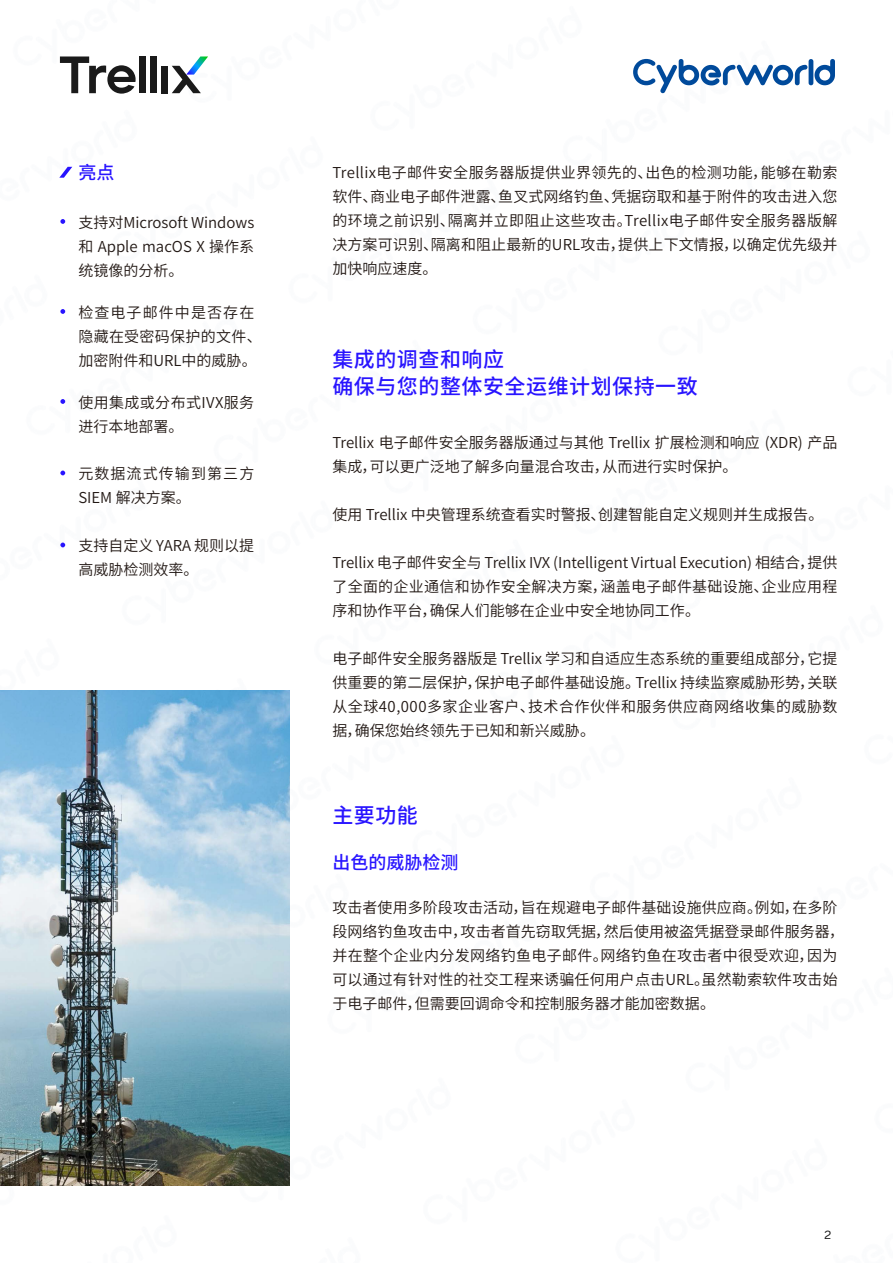
<style>
.page{position:relative;width:893px;height:1263px;background:#fff}
.page>*{position:absolute;margin:0;border:0;box-sizing:border-box;transform-origin:0 0}
.t1{font:500 21px/27px "Source Han Sans CN";letter-spacing:.025em;color:#2814ff}
.t2{font:500 18px "Source Han Sans CN";color:#2814ff}
.t3{font:15px/24px "Source Han Sans CN";letter-spacing:.005em;color:#221814}
.t4{font:15px/24px "Source Han Sans CN";letter-spacing:.025em;color:#221814}
.t5{font:15px/24px "Source Han Sans CN";letter-spacing:.075em;color:#221814}
.t6{font:12px "Hanchansans";color:#1a1a1a}
</style>
<div class="page">
<img style="left:0;top:56px;width:664px;height:1130px">
<svg style="left:633px;top:59px;width:202px;height:34px"></svg>
<svg style="left:60px;top:56px;width:76px;height:38px"></svg>
<div style="left:139px;top:56px;width:6px;height:37px;background:#1a1a1a"></div>
<div style="left:150px;top:56px;width:7px;height:37px;background:#1a1a1a"></div>
<div style="left:162px;top:66px;width:6px;height:27px;background:#1a1a1a"></div>
<svg style="left:172px;top:56px;width:36px;height:37px"></svg>
<p class="t2" style="left:78px;top:163px;width:37px">亮点</p>
<p class="t3" style="left:78px;top:210px;width:177px;text-align:justify">支持对Microsoft Windows和 Apple macOS X 操作系统镜像的分析。</p>
<p class="t3" style="left:78px;top:300px;width:185px">检查电子邮件中是否存在隐藏在受密码保护的文件、加密附件和URL中的威胁。</p>
<p class="t4" style="left:78px;top:390px;width:177px">使用集成或分布式IVX服务进行本地部署。</p>
<p class="t5" style="left:78px;top:462px;width:177px">元数据流式传输到第三方<br>SIEM 解决方案。</p>
<p class="t3" style="left:78px;top:534px;width:177px">支持自定义 YARA 规则以提高威胁检测效率。</p>
<p class="t3" style="left:332px;top:161px;width:507px;text-align:justify">Trellix电子邮件安全服务器版提供业界领先的、出色的检测功能，能够在勒索软件、商业电子邮件泄露、鱼叉式网络钓鱼、凭据窃取和基于附件的攻击进入您的环境之前识别、隔离并立即阻止这些攻击。Trellix电子邮件安全服务器版解决方案可识别、隔离和阻止最新的URL攻击，提供上下文情报，以确定优先级并加快响应速度。</p>
<h1 class="t1" style="left:332px;top:346px;width:367px">集成的调查和响应<br>确保与您的整体安全运维计划保持一致</h1>
<p class="t3" style="left:332px;top:430px;width:507px">Trellix 电子邮件安全服务器版通过与其他 Trellix 扩展检测和响应 (XDR) 产品集成，可以更广泛地了解多向量混合攻击，从而进行实时保护。</p>
<p class="t3" style="left:332px;top:502px;width:492px">使用 Trellix 中央管理系统查看实时警报、创建智能自定义规则并生成报告。</p>
<p class="t3" style="left:332px;top:550px;width:507px;text-align:justify">Trellix 电子邮件安全与 Trellix IVX (Intelligent Virtual Execution) 相结合，提供了全面的企业通信和协作安全解决方案，涵盖电子邮件基础设施、企业应用程序和协作平台，确保人们能够在企业中安全地协同工作。</p>
<p class="t3" style="left:332px;top:646px;width:507px;text-align:justify">电子邮件安全服务器版是 Trellix 学习和自适应生态系统的重要组成部分，它提供重要的第二层保护，保护电子邮件基础设施。Trellix 持续监察威胁形势，关联从全球40,000多家企业客户、技术合作伙伴和服务供应商网络收集的威胁数据，确保您始终领先于已知和新兴威胁。</p>
<h1 class="t1" style="left:332px;top:802px;width:87px">主要功能</h1>
<p class="t2" style="left:332px;top:852px;width:127px">出色的威胁检测</p>
<p class="t3" style="left:332px;top:895px;width:513px">攻击者使用多阶段攻击活动，旨在规避电子邮件基础设施供应商。例如，在多阶段网络钓鱼攻击中，攻击者首先窃取凭据，然后使用被盗凭据登录邮件服务器，并在整个企业内分发网络钓鱼电子邮件。网络钓鱼在攻击者中很受欢迎，因为可以通过有针对性的社交工程来诱骗任何用户点击URL。虽然勒索软件攻击始于电子邮件，但需要回调命令和控制服务器才能加密数据。</p>
<p class="t6" style="left:824px;top:1229px;width:9px">2</p>
</div>
